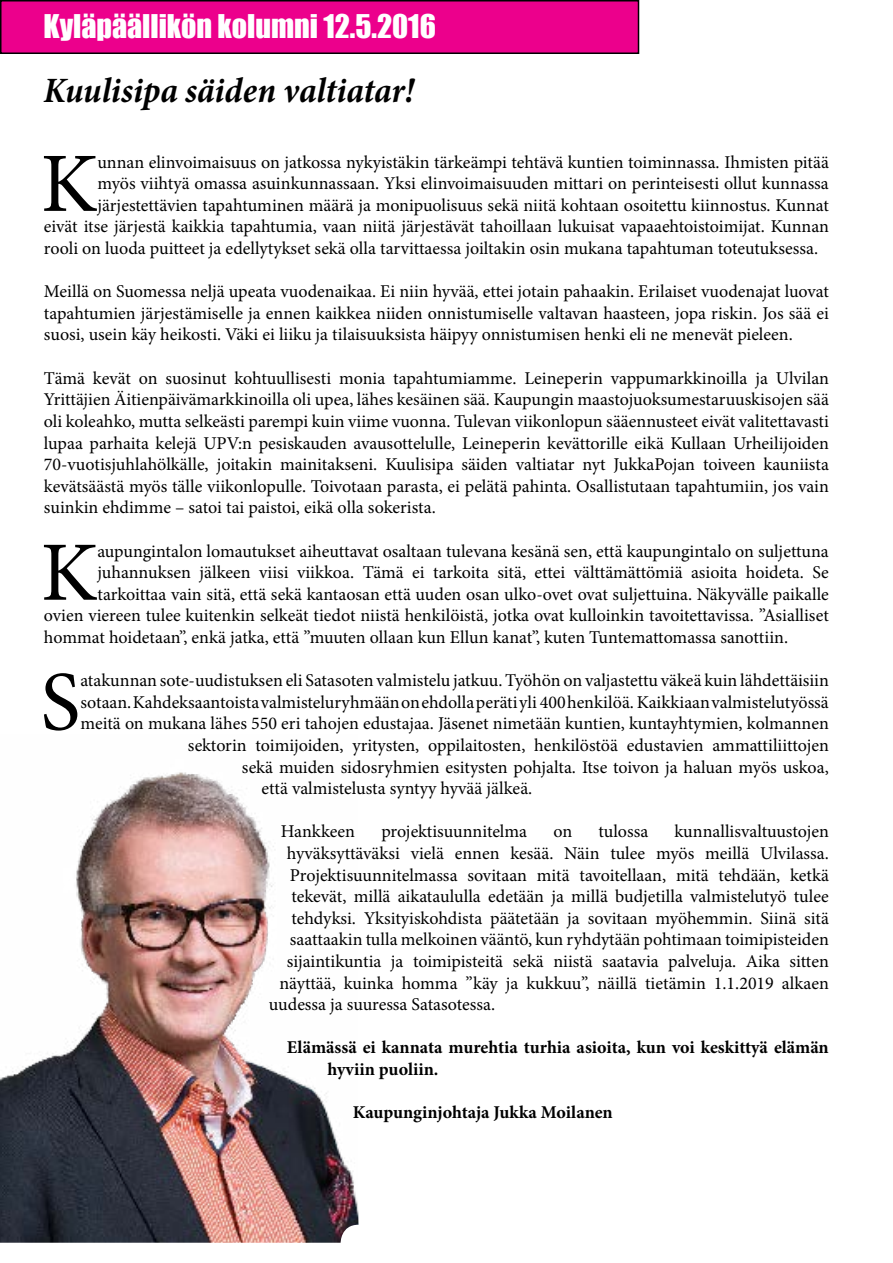
<style>
.page{position:relative;width:893px;height:1263px;background:#fff}
.page>*{position:absolute;margin:0;border:0;box-sizing:border-box;transform-origin:0 0}
.t1{font:84.45px "Minion Pro";color:#000}
.t2{font:italic 700 condensed 36px "Minion Pro";letter-spacing:-.005em;color:#000}
.t3{font:30px "Impact";color:#fff}
.t4{font:18px/21.6px "Minion Pro";color:#000;text-align:justify}
.t5{font:700 18px/21.6px "Minion Pro";color:#000}
</style>
<div class="page">
<div style="left:1px;top:1px;width:637px;height:52px;background:#ec008c"></div>
<div style="left:0;top:0;width:639px;height:54px;border:2px solid #000"></div>
<img style="left:0;top:772px;width:359px;height:471px">
<h3 class="t3" style="left:44px;top:3px;width:394px">Kyläpäällikön kolumni 12.5.2016</h3>
<h2 class="t2" style="left:44px;top:65px;width:372px">Kuulisipa säiden valtiatar!</h2>
<h1 class="t1" style="left:41px;top:127px;width:58px">K</h1>
<p class="t4" style="left:97px;top:151px;width:733px">unnan elinvoimaisuus on jatkossa nykyistäkin tärkeämpi tehtävä kuntien toiminnassa. Ihmisten pitää</p>
<p class="t4" style="left:97px;top:173px;width:733px">myös viihtyä omassa asuinkunnassaan. Yksi elinvoimaisuuden mittari on perinteisesti ollut kunnassa</p>
<p class="t4" style="left:97px;top:194px;width:733px">järjestettävien tapahtuminen määrä ja monipuolisuus sekä niitä kohtaan osoitettu kiinnostus. Kunnat</p>
<p class="t4" style="left:44px;top:216px;width:786px">eivät itse järjestä kaikkia tapahtumia, vaan niitä järjestävät tahoillaan lukuisat vapaaehtoistoimijat. Kunnan</p>
<p class="t4" style="left:44px;top:238px;width:776px">rooli on luoda puitteet ja edellytykset sekä olla tarvittaessa joiltakin osin mukana tapahtuman toteutuksessa.</p>
<p class="t4" style="left:44px;top:281px;width:786px">Meillä on Suomessa neljä upeata vuodenaikaa. Ei niin hyvää, ettei jotain pahaakin. Erilaiset vuodenajat luovat tapahtumien järjestämiselle ja ennen kaikkea niiden onnistumiselle valtavan haasteen, jopa riskin. Jos sää ei suosi, usein käy heikosti. Väki ei liiku ja tilaisuuksista häipyy onnistumisen henki eli ne menevät pieleen.</p>
<p class="t4" style="left:44px;top:367px;width:786px">Tämä kevät on suosinut kohtuullisesti monia tapahtumiamme. Leineperin vappumarkkinoilla ja Ulvilan Yrittäjien Äitienpäivämarkkinoilla oli upea, lähes kesäinen sää. Kaupungin maastojuoksumestaruuskisojen sää oli koleahko, mutta selkeästi parempi kuin viime vuonna. Tulevan viikonlopun sääennusteet eivät valitettavasti lupaa parhaita kelejä UPV:n pesiskauden avausottelulle, Leineperin kevättorille eikä Kullaan Urheilijoiden 70-vuotisjuhlahölkälle, joitakin mainitakseni. Kuulisipa säiden valtiatar nyt JukkaPojan toiveen kauniista kevätsäästä myös tälle viikonlopulle. Toivotaan parasta, ei pelätä pahinta. Osallistutaan tapahtumiin, jos vain suinkin ehdimme – satoi tai paistoi, eikä olla sokerista.</p>
<h1 class="t1" style="left:41px;top:516px;width:58px">K</h1>
<p class="t4" style="left:97px;top:540px;width:733px">aupungintalon lomautukset aiheuttavat osaltaan tulevana kesänä sen, että kaupungintalo on suljettuna</p>
<p class="t4" style="left:97px;top:562px;width:733px">juhannuksen jälkeen viisi viikkoa. Tämä ei tarkoita sitä, ettei välttämättömiä asioita hoideta. Se</p>
<p class="t4" style="left:97px;top:583px;width:733px">tarkoittaa vain sitä, että sekä kantaosan että uuden osan ulko-ovet ovat suljettuina. Näkyvälle paikalle</p>
<p class="t4" style="left:44px;top:605px;width:786px">ovien viereen tulee kuitenkin selkeät tiedot niistä henkilöistä, jotka ovat kulloinkin tavoitettavissa. ”Asialliset</p>
<p class="t4" style="left:44px;top:626px;width:746px">hommat hoidetaan”, enkä jatka, että ”muuten ollaan kun Ellun kanat”, kuten Tuntemattomassa sanottiin.</p>
<h1 class="t1" style="left:40px;top:646px;width:42px">S</h1>
<p class="t4" style="left:80px;top:670px;width:750px">atakunnan sote-uudistuksen eli Satasoten valmistelu jatkuu. Työhön on valjastettu väkeä kuin lähdettäisiin</p>
<p class="t4" style="left:80px;top:691px;width:750px">sotaan. Kahdeksaantoista valmisteluryhmään on ehdolla peräti yli 400 henkilöä. Kaikkiaan valmistelutyössä</p>
<p class="t4" style="left:80px;top:713px;width:750px">meitä on mukana lähes 550 eri tahojen edustajaa. Jäsenet nimetään kuntien, kuntayhtymien, kolmannen</p>
<p class="t4" style="left:188px;top:734px;width:642px">sektorin toimijoiden, yritysten, oppilaitosten, henkilöstöä edustavien ammattiliittojen</p>
<p class="t4" style="left:242px;top:756px;width:588px">sekä muiden sidosryhmien esitysten pohjalta. Itse toivon ja haluan myös uskoa,</p>
<p class="t4" style="left:261px;top:778px;width:272px">että valmistelusta syntyy hyvää jälkeä.</p>
<p class="t4" style="left:281px;top:821px;width:76px">Hankkeen</p>
<p class="t4" style="left:381px;top:821px;width:147px">projektisuunnitelma</p>
<p class="t4" style="left:553px;top:821px;width:20px">on</p>
<p class="t4" style="left:598px;top:821px;width:51px">tulossa</p>
<p class="t4" style="left:675px;top:821px;width:156px">kunnallisvaltuustojen</p>
<p class="t4" style="left:287px;top:842px;width:543px">hyväksyttäväksi vielä ennen kesää. Näin tulee myös meillä Ulvilassa.</p>
<p class="t4" style="left:290px;top:864px;width:540px">Projektisuunnitelmassa sovitaan mitä tavoitellaan, mitä tehdään, ketkä</p>
<p class="t4" style="left:291px;top:886px;width:539px">tekevät, millä aikataululla edetään ja millä budjetilla valmistelutyö tulee</p>
<p class="t4" style="left:291px;top:907px;width:539px">tehdyksi. Yksityiskohdista päätetään ja sovitaan myöhemmin. Siinä sitä</p>
<p class="t4" style="left:290px;top:929px;width:540px">saattaakin tulla melkoinen vääntö, kun ryhdytään pohtimaan toimipisteiden</p>
<p class="t4" style="left:287px;top:950px;width:543px">sijaintikuntia ja toimipisteitä sekä niistä saatavia palveluja. Aika sitten</p>
<p class="t4" style="left:279px;top:972px;width:551px">näyttää, kuinka homma ”käy ja kukkuu”, näillä tietämin 1.1.2019 alkaen</p>
<p class="t4" style="left:269px;top:994px;width:228px">uudessa ja suuressa Satasotessa.</p>
<p class="t5" style="left:327px;top:1036px;width:503px;text-indent:-40px">Elämässä ei kannata murehtia turhia asioita, kun voi keskittyä elämän hyviin puoliin.</p>
<p class="t5" style="left:353px;top:1101px;width:261px">Kaupunginjohtaja Jukka Moilanen</p>
</div>
